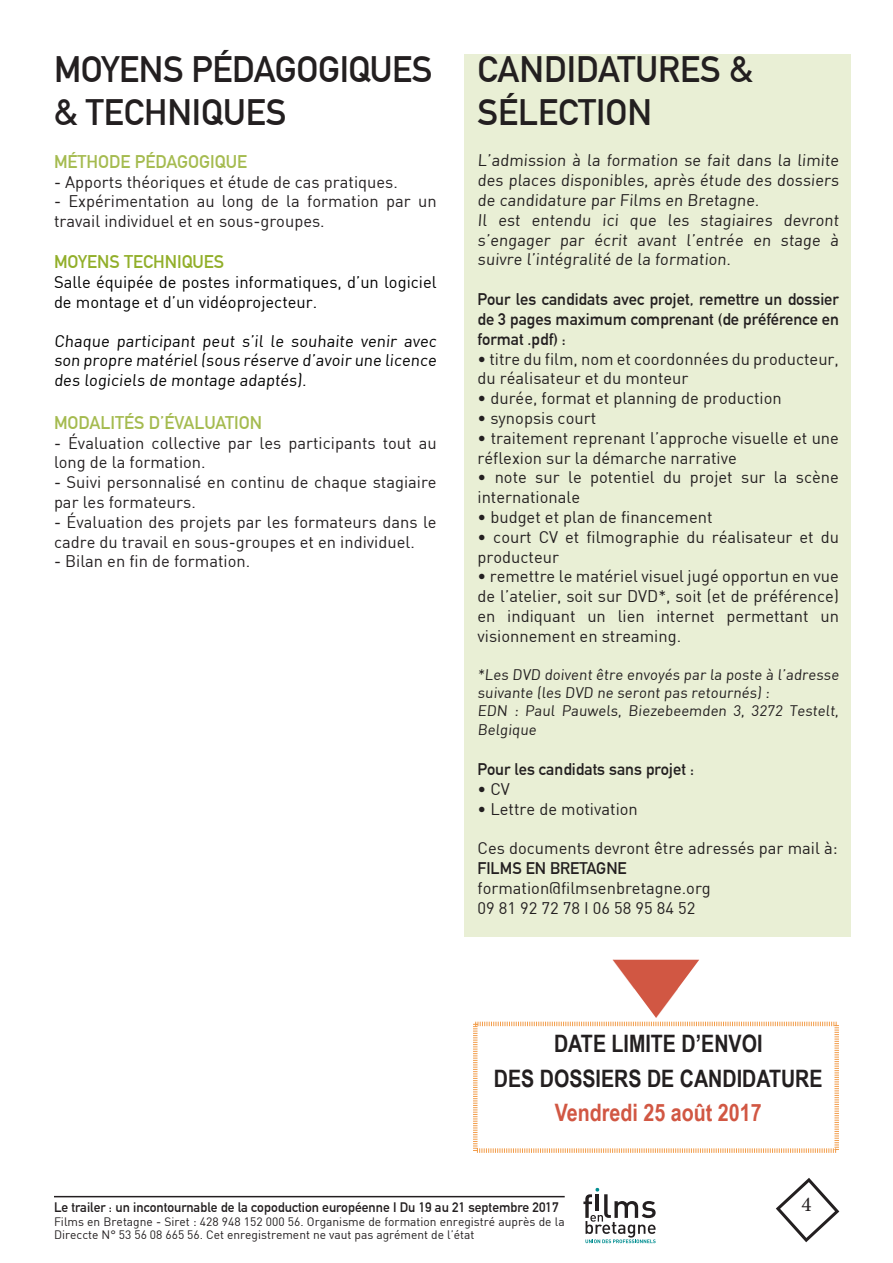
<style>
.page{position:relative;width:893px;height:1263px;background:#fff}
.page>*{position:absolute;margin:0;border:0;box-sizing:border-box;transform-origin:0 0}
.t1{font:700 36px "DIN Alternate";color:#231f20}
.t2{font:700 24px "Arial Narrow";color:#231f20}
.t3{font:700 24px "Arial Narrow";color:#d15743}
.t4{font:21px "Minion Pro";color:#231f20}
.t5{font:700 18px "DIN Alternate";color:#a5bb50}
.t6{font:700 18px "DIN Alternate";color:#92af2a}
.t7{font:16.5px/19.8px "DIN";color:#231f20}
.t8{font:16.5px/19.5px "DIN";color:#000}
.t9{font:700 16.5px/19.8px "DIN Alternate";color:#231f20;text-align:justify}
.t10{font:15px/18px "DIN";color:#231f20}
.t11{font:700 13.5px "DIN Alternate";color:#231f20}
.t12{font:12px/13.5px "DIN";color:#231f20}
</style>
<div class="page">
<hr style="left:54px;top:1196px;width:511px;height:1px;background:#231f20">
<svg style="left:583px;top:1188px;width:73px;height:55px"></svg>
<svg style="left:776px;top:1178px;width:64px;height:65px"></svg>
<div style="left:464px;top:54px;width:387px;height:882px;background:#e9efd5"></div>
<svg style="left:613px;top:960px;width:86px;height:58px"></svg>
<svg style="left:473px;top:1021px;width:366px;height:132px"></svg>
<p class="t1" style="left:54px;top:42px;width:380px">MOYENS PÉDAGOGIQUES</p>
<p class="t1" style="left:54px;top:85px;width:234px">&amp; TECHNIQUES</p>
<p class="t5" style="left:54px;top:148px;width:195px">MÉTHODE PÉDAGOGIQUE</p>
<p class="t7" style="left:54px;top:172px;width:345px">- Apports théoriques et étude de cas pratiques.</p>
<p class="t7" style="left:54px;top:191px;width:384px">- Expérimentation au long de la formation par un travail individuel et en sous-groupes.</p>
<p class="t6" style="left:54px;top:248px;width:172px">MOYENS TECHNIQUES</p>
<p class="t8" style="left:54px;top:272px;width:384px">Salle équipée de postes informatiques, d’un logiciel de montage et d’un vidéoprojecteur.</p>
<p class="t8" style="left:54px;top:330px;width:386px;text-align:justify">Chaque participant peut s’il le souhaite venir avec son propre matériel (sous réserve d’avoir une licence des logiciels de montage adaptés).</p>
<p class="t5" style="left:54px;top:409px;width:210px">MODALITÉS D’ÉVALUATION</p>
<p class="t7" style="left:54px;top:432px;width:384px">- Évaluation collective par les participants tout au long de la formation.</p>
<p class="t7" style="left:54px;top:472px;width:384px">- Suivi personnalisé en continu de chaque stagiaire par les formateurs.</p>
<p class="t7" style="left:54px;top:512px;width:384px">- Évaluation des projets par les formateurs dans le cadre du travail en sous-groupes et en individuel.</p>
<p class="t7" style="left:54px;top:551px;width:198px">- Bilan en fin de formation.</p>
<p class="t1" style="left:477px;top:42px;width:277px">CANDIDATURES &amp;</p>
<p class="t1" style="left:477px;top:85px;width:176px">SÉLECTION</p>
<p class="t7" style="left:477px;top:150px;width:364px;text-align:justify">L’admission à la formation se fait dans la limite des places disponibles, après étude des dossiers de candidature par Films en Bretagne.</p>
<p class="t7" style="left:477px;top:210px;width:364px;text-align:justify">Il est entendu ici que les stagiaires devront s’engager par écrit avant l’entrée en stage à suivre l’intégralité de la formation.</p>
<p class="t9" style="left:477px;top:288px;width:363px">Pour les candidats avec projet, remettre un dossier de 3 pages maximum comprenant (de préférence en format .pdf) :</p>
<p class="t7" style="left:477px;top:348px;width:363px">• titre du film, nom et coordonnées du producteur, du réalisateur et du monteur</p>
<p class="t7" style="left:477px;top:388px;width:306px">• durée, format et planning de production</p>
<p class="t7" style="left:477px;top:408px;width:120px">• synopsis court</p>
<p class="t7" style="left:477px;top:428px;width:363px">• traitement reprenant l’approche visuelle et une réflexion sur la démarche narrative</p>
<p class="t7" style="left:477px;top:467px;width:363px">• note sur le potentiel du projet sur la scène internationale</p>
<p class="t7" style="left:477px;top:507px;width:236px">• budget et plan de financement</p>
<p class="t7" style="left:477px;top:527px;width:363px">• court CV et filmographie du réalisateur et du producteur</p>
<p class="t7" style="left:477px;top:566px;width:363px;text-align:justify">• remettre le matériel visuel jugé opportun en vue de l’atelier, soit sur DVD*, soit (et de préférence) en indiquant un lien internet permettant un visionnement en streaming.</p>
<p class="t10" style="left:477px;top:665px;width:364px">*Les DVD doivent être envoyés par la poste à l’adresse suivante (les DVD ne seront pas retournés) :</p>
<p class="t10" style="left:477px;top:700px;width:364px;line-height:19.8px">EDN : Paul Pauwels, Biezebeemden 3, 3272 Testelt,<br>Belgique</p>
<p class="t9" style="left:477px;top:758px;width:218px">Pour les candidats sans projet :</p>
<p class="t7" style="left:477px;top:779px;width:34px">• CV</p>
<p class="t7" style="left:477px;top:798px;width:162px">• Lettre de motivation</p>
<p class="t7" style="left:477px;top:838px;width:362px">Ces documents devront être adressés par mail à:</p>
<p class="t9" style="left:477px;top:857px;width:151px">FILMS EN BRETAGNE</p>
<p class="t7" style="left:477px;top:878px;width:235px">formation@filmsenbretagne.org</p>
<p class="t7" style="left:477px;top:897px;width:219px">09 81 92 72 78 I 06 58 95 84 52</p>
<p class="t2" style="left:554px;top:1026px;width:210px">DATE LIMITE D’ENVOI</p>
<p class="t2" style="left:494px;top:1060px;width:330px">DES DOSSIERS DE CANDIDATURE</p>
<p class="t3" style="left:555px;top:1095px;width:208px">Vendredi 25 août 2017</p>
<p class="t11" style="left:54px;top:1197px;width:506px">Le trailer : un incontournable de la copoduction européenne I Du 19 au 21 septembre 2017</p>
<p class="t12" style="left:54px;top:1214px;width:512px">Films en Bretagne - Siret : 428 948 152 000 56. Organisme de formation enregistré auprès de la<br>Direccte N° 53 56 08 665 56. Cet enregistrement ne vaut pas agrément de l’état</p>
<p class="t4" style="left:801px;top:1190px;width:12px">4</p>
</div>
